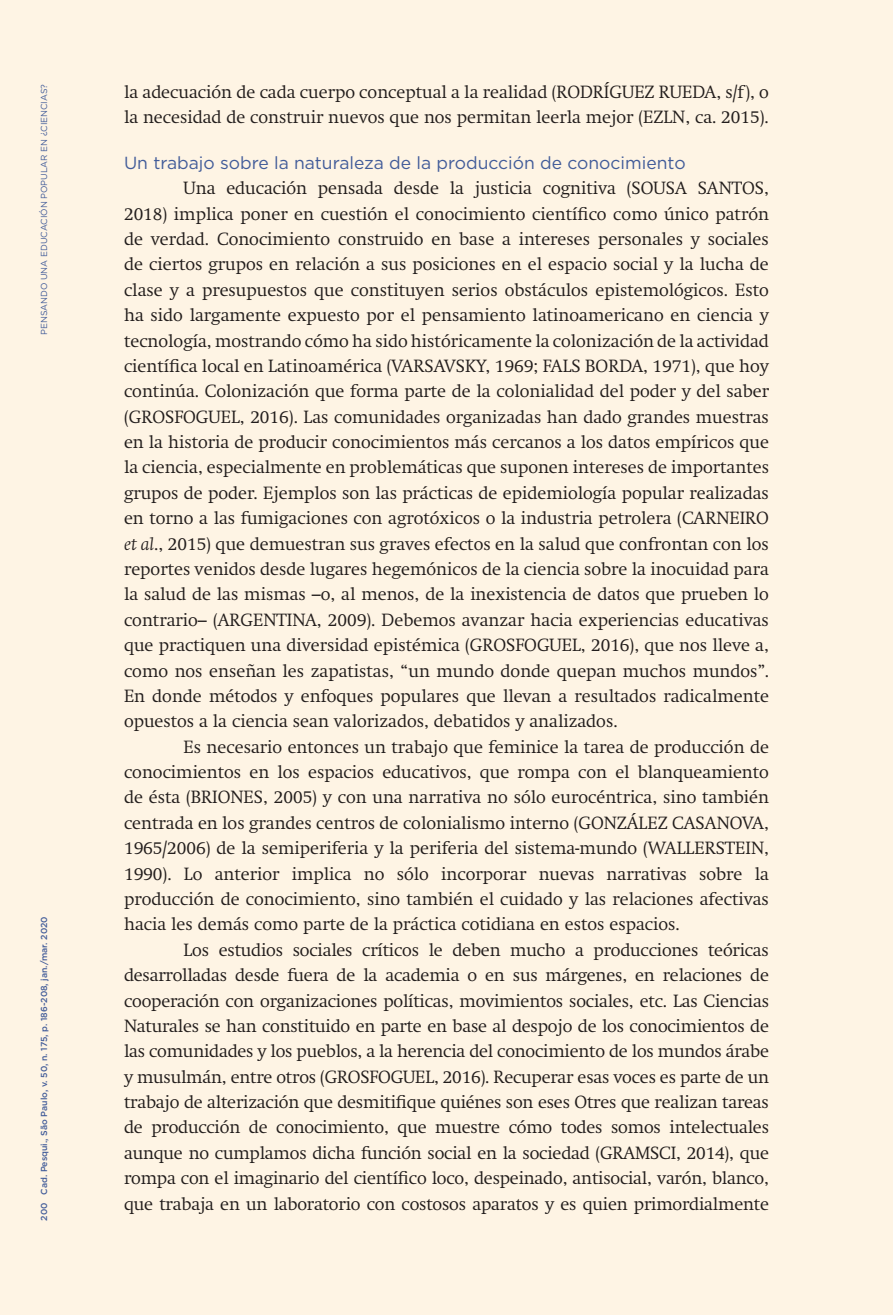
<style>
.page{position:relative;width:893px;height:1315px;background:#fef4e4}
.page>*{position:absolute;margin:0;border:0;box-sizing:border-box;transform-origin:0 0}
.CorpoRecuo{font:300 17.5px/25.4px "Swift";color:#231f20;text-align:justify}
.Subtitulo3{font:17.5px "Gotham HTF";color:#4361ac}
.t1{font:500 8.75px "Gotham HTF";color:#4361ac}
.t2{font:8.75px "Gotham HTF";color:#4361ac}
.s1{font-style:italic}
</style>
<div class="page">
<p class="t2" style="left:39px;top:335px;width:252px;rotate:-90deg">PENSANDO UNA EDUCACIÓN POPULAR EN ¿CIENCIAS?</p>
<p class="t1" style="left:39px;top:1220px;width:306px;rotate:-90deg">200 Cad. Pesqui., São Paulo, v. 50, n. 175, p. 186-208, jan./mar. 2020</p>
<p class="CorpoRecuo" style="left:124px;top:79px;width:646px">la adecuación de cada cuerpo conceptual a la realidad (RODRÍGUEZ RUEDA, s/f), o la necesidad de construir nuevos que nos permitan leerla mejor (EZLN, ca. 2015).</p>
<p class="Subtitulo3" style="left:124px;top:153px;width:563px">Un trabajo sobre la naturaleza de la producción de conocimiento</p>
<p class="CorpoRecuo" style="left:124px;top:176px;width:646px;text-indent:60px">Una educación pensada desde la justicia cognitiva (SOUSA SANTOS, 2018) implica poner en cuestión el conocimiento científico como único patrón de verdad. Conocimiento construido en base a intereses personales y sociales de ciertos grupos en relación a sus posiciones en el espacio social y la lucha de clase y a presupuestos que constituyen serios obstáculos epistemológicos. Esto ha sido largamente expuesto por el pensamiento latinoamericano en ciencia y tecnología, mostrando cómo ha sido históricamente la colonización de la actividad científica local en Latinoamérica (VARSAVSKY, 1969; FALS BORDA, 1971), que hoy continúa. Colonización que forma parte de la colonialidad del poder y del saber (GROSFOGUEL, 2016). Las comunidades organizadas han dado grandes muestras en la historia de producir conocimientos más cercanos a los datos empíricos que la ciencia, especialmente en problemáticas que suponen intereses de importantes grupos de poder. Ejemplos son las prácticas de epidemiología popular realizadas en torno a las fumigaciones con agrotóxicos o la industria petrolera (CARNEIRO <span class="s1">et al</span>., 2015) que demuestran sus graves efectos en la salud que confrontan con los reportes venidos desde lugares hegemónicos de la ciencia sobre la inocuidad para la salud de las mismas –o, al menos, de la inexistencia de datos que prueben lo contrario– (ARGENTINA, 2009). Debemos avanzar hacia experiencias educativas que practiquen una diversidad epistémica (GROSFOGUEL, 2016), que nos lleve a, como nos enseñan les zapatistas, “un mundo donde quepan muchos mundos”.<br>En donde métodos y enfoques populares que llevan a resultados radicalmente opuestos a la ciencia sean valorizados, debatidos y analizados.</p>
<p class="CorpoRecuo" style="left:124px;top:734px;width:646px;text-indent:60px">Es necesario entonces un trabajo que feminice la tarea de producción de conocimientos en los espacios educativos, que rompa con el blanqueamiento de ésta (BRIONES, 2005) y con una narrativa no sólo eurocéntrica, sino también centrada en los grandes centros de colonialismo interno (GONZÁLEZ CASANOVA, 1965/2006) de la semiperiferia y la periferia del sistema-mundo (WALLERSTEIN, 1990). Lo anterior implica no sólo incorporar nuevas narrativas sobre la producción de conocimiento, sino también el cuidado y las relaciones afectivas hacia les demás como parte de la práctica cotidiana en estos espacios.</p>
<p class="CorpoRecuo" style="left:124px;top:937px;width:646px;text-indent:60px">Los estudios sociales críticos le deben mucho a producciones teóricas desarrolladas desde fuera de la academia o en sus márgenes, en relaciones de cooperación con organizaciones políticas, movimientos sociales, etc. Las Ciencias Naturales se han constituido en parte en base al despojo de los conocimientos de las comunidades y los pueblos, a la herencia del conocimiento de los mundos árabe y musulmán, entre otros (GROSFOGUEL, 2016). Recuperar esas voces es parte de un trabajo de alterización que desmitifique quiénes son eses Otres que realizan tareas de producción de conocimiento, que muestre cómo todes somos intelectuales aunque no cumplamos dicha función social en la sociedad (GRAMSCI, 2014), que rompa con el imaginario del científico loco, despeinado, antisocial, varón, blanco, que trabaja en un laboratorio con costosos aparatos y es quien primordialmente</p>
</div>
